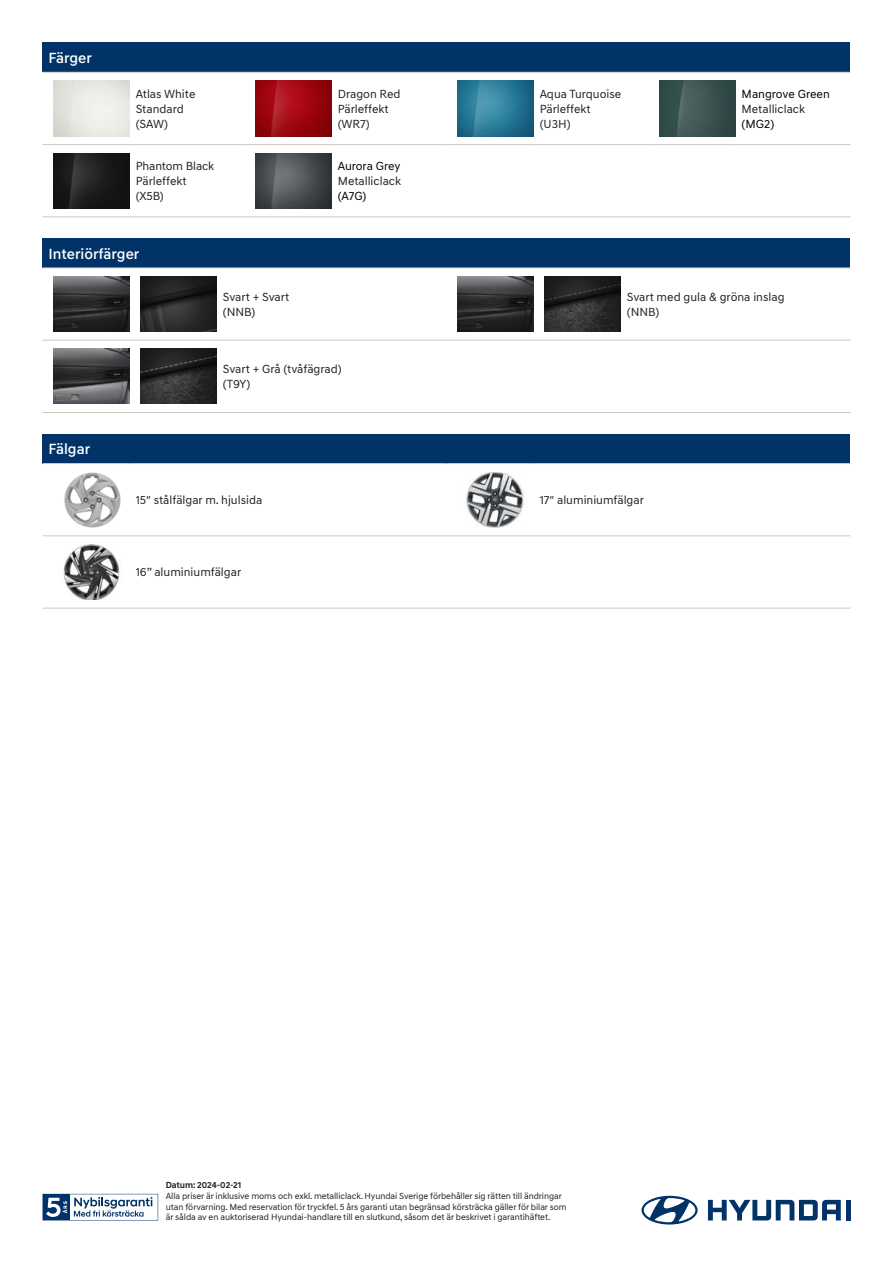
<style>
.page{position:relative;width:893px;height:1263px;background:#fff}
.page>*{position:absolute;margin:0;border:0;box-sizing:border-box;transform-origin:0 0}
.Normal{font:500 15px "Hyundai Sans Text";color:#fff}
.t1{font:12px/15px "Hyundai Sans Text";color:#231f20}
.t2{font:12px/15px "Hyundai Sans Text";color:#000}
.t3{font:9px/10.8px "Hyundai Sans Text";letter-spacing:-.01em;color:#231f20}
.t4{font:700 9px "Hyundai Sans Text";letter-spacing:-.01em;color:#231f20}
.s1{color:#000}
.s2{color:#231f20}
</style>
<div class="page">
<svg style="left:708px;top:1200px;width:133px;height:20px"></svg>
<div style="left:845px;top:1200px;width:5px;height:20px;background:#013368"></div>
<svg style="left:641px;top:1196px;width:57px;height:28px"></svg>
<svg style="left:43px;top:1194px;width:115px;height:26px"></svg>
<div style="left:43px;top:43px;width:807px;height:29px;background:#013368"></div>
<hr style="left:244px;top:72px;width:88px;height:1px;background:#cfc8c1">
<hr style="left:43px;top:72px;width:87px;height:1px;background:#cfc8c1">
<hr style="left:648px;top:72px;width:88px;height:1px;background:#cfc8c1">
<hr style="left:43px;top:217px;width:87px;height:1px;background:#cfc8c1">
<hr style="left:244px;top:217px;width:88px;height:1px;background:#cfc8c1">
<hr style="left:446px;top:217px;width:88px;height:1px;background:#cfc8c1">
<hr style="left:648px;top:217px;width:88px;height:1px;background:#cfc8c1">
<hr style="left:332px;top:72px;width:114px;height:1px;background:#cfc8c1">
<hr style="left:130px;top:72px;width:114px;height:1px;background:#cfc8c1">
<hr style="left:446px;top:72px;width:88px;height:1px;background:#cfc8c1">
<hr style="left:534px;top:72px;width:114px;height:1px;background:#cfc8c1">
<hr style="left:736px;top:72px;width:114px;height:1px;background:#cfc8c1">
<hr style="left:130px;top:217px;width:114px;height:1px;background:#cfc8c1">
<hr style="left:332px;top:217px;width:114px;height:1px;background:#cfc8c1">
<hr style="left:534px;top:217px;width:114px;height:1px;background:#cfc8c1">
<hr style="left:736px;top:217px;width:114px;height:1px;background:#cfc8c1">
<hr style="left:43px;top:144px;width:87px;height:1px;background:#cfc8c1">
<hr style="left:130px;top:144px;width:114px;height:1px;background:#cfc8c1">
<hr style="left:244px;top:144px;width:88px;height:1px;background:#cfc8c1">
<hr style="left:446px;top:144px;width:88px;height:1px;background:#cfc8c1">
<hr style="left:648px;top:144px;width:88px;height:1px;background:#cfc8c1">
<hr style="left:332px;top:144px;width:114px;height:1px;background:#cfc8c1">
<hr style="left:534px;top:144px;width:114px;height:1px;background:#cfc8c1">
<hr style="left:736px;top:144px;width:114px;height:1px;background:#cfc8c1">
<img style="left:255px;top:81px;width:77px;height:55px">
<img style="left:457px;top:81px;width:77px;height:55px">
<img style="left:659px;top:81px;width:77px;height:55px">
<img style="left:53px;top:153px;width:77px;height:55px">
<img style="left:255px;top:153px;width:77px;height:55px">
<div style="left:43px;top:238px;width:807px;height:30px;background:#013368"></div>
<hr style="left:43px;top:268px;width:87px;height:1px;background:#cfc8c1">
<hr style="left:130px;top:268px;width:87px;height:1px;background:#cfc8c1">
<hr style="left:217px;top:268px;width:229px;height:1px;background:#cfc8c1">
<hr style="left:446px;top:268px;width:88px;height:1px;background:#cfc8c1">
<hr style="left:534px;top:268px;width:87px;height:1px;background:#cfc8c1">
<hr style="left:621px;top:268px;width:229px;height:1px;background:#cfc8c1">
<hr style="left:43px;top:340px;width:87px;height:1px;background:#cfc8c1">
<hr style="left:130px;top:340px;width:87px;height:1px;background:#cfc8c1">
<hr style="left:217px;top:340px;width:229px;height:1px;background:#cfc8c1">
<hr style="left:446px;top:340px;width:88px;height:1px;background:#cfc8c1">
<hr style="left:534px;top:340px;width:87px;height:1px;background:#cfc8c1">
<hr style="left:621px;top:340px;width:229px;height:1px;background:#cfc8c1">
<hr style="left:43px;top:412px;width:87px;height:1px;background:#cfc8c1">
<hr style="left:130px;top:412px;width:87px;height:1px;background:#cfc8c1">
<hr style="left:217px;top:412px;width:229px;height:1px;background:#cfc8c1">
<hr style="left:446px;top:412px;width:88px;height:1px;background:#cfc8c1">
<hr style="left:534px;top:412px;width:87px;height:1px;background:#cfc8c1">
<hr style="left:621px;top:412px;width:229px;height:1px;background:#cfc8c1">
<img style="left:53px;top:276px;width:77px;height:56px">
<img style="left:140px;top:276px;width:77px;height:56px">
<img style="left:457px;top:276px;width:77px;height:56px">
<img style="left:544px;top:276px;width:77px;height:56px">
<img style="left:53px;top:349px;width:77px;height:55px">
<img style="left:140px;top:349px;width:77px;height:55px">
<div style="left:43px;top:434px;width:807px;height:29px;background:#013368"></div>
<hr style="left:43px;top:463px;width:87px;height:1px;background:#cfc8c1">
<hr style="left:130px;top:463px;width:316px;height:1px;background:#cfc8c1">
<hr style="left:43px;top:535px;width:87px;height:1px;background:#cfc8c1">
<hr style="left:446px;top:535px;width:88px;height:1px;background:#cfc8c1">
<hr style="left:446px;top:463px;width:88px;height:1px;background:#cfc8c1">
<hr style="left:534px;top:463px;width:316px;height:1px;background:#cfc8c1">
<hr style="left:130px;top:535px;width:316px;height:1px;background:#cfc8c1">
<hr style="left:534px;top:535px;width:316px;height:1px;background:#cfc8c1">
<hr style="left:43px;top:608px;width:87px;height:1px;background:#cfc8c1">
<hr style="left:130px;top:608px;width:316px;height:1px;background:#cfc8c1">
<hr style="left:446px;top:608px;width:88px;height:1px;background:#cfc8c1">
<hr style="left:534px;top:608px;width:316px;height:1px;background:#cfc8c1">
<img style="left:64px;top:472px;width:57px;height:55px">
<img style="left:466px;top:472px;width:58px;height:55px">
<img style="left:63px;top:544px;width:57px;height:56px">
<p class="Normal" style="left:49px;top:49px;width:45px">Färger</p>
<p class="t1" style="left:136px;top:86px;width:61px">Atlas White<br>Standard</p>
<p class="t1" style="left:136px;top:116px;width:34px">(SAW)</p>
<p class="t1" style="left:136px;top:159px;width:80px">Phantom Black<br>Pärleffekt</p>
<p class="t1" style="left:136px;top:189px;width:30px">(X5B)</p>
<p class="Normal" style="left:49px;top:244px;width:92px">Interiörfärger</p>
<p class="t1" style="left:223px;top:289px;width:68px">Svart + Svart</p>
<p class="t1" style="left:223px;top:304px;width:34px">(NNB)</p>
<p class="t1" style="left:338px;top:86px;width:64px">Dragon Red</p>
<p class="t1" style="left:338px;top:101px;width:53px">Pärleffekt</p>
<p class="t1" style="left:338px;top:116px;width:34px">(WR7)</p>
<p class="t1" style="left:338px;top:159px;width:65px"><span class="s1">Aurora Grey<br></span>Metalliclack</p>
<p class="t2" style="left:338px;top:189px;width:30px">(A7G)</p>
<p class="t1" style="left:223px;top:362px;width:120px">Svart + Grå (tvåfägrad)</p>
<p class="t1" style="left:223px;top:377px;width:29px">(T9Y)</p>
<p class="Normal" style="left:49px;top:440px;width:43px">Fälgar</p>
<p class="t1" style="left:540px;top:86px;width:83px">Aqua Turquoise<br>Pärleffekt</p>
<p class="t1" style="left:540px;top:116px;width:33px">(U3H)</p>
<p class="t2" style="left:742px;top:86px;width:90px">Mangrove Green<br><span class="s2">Metalliclack</span></p>
<p class="t2" style="left:742px;top:116px;width:34px">(MG2)</p>
<p class="t1" style="left:627px;top:289px;width:159px">Svart med gula &amp; gröna inslag</p>
<p class="t1" style="left:627px;top:304px;width:34px">(NNB)</p>
<p class="t1" style="left:136px;top:493px;width:128px">15″ stålfälgar m. hjulsida</p>
<p class="t1" style="left:540px;top:493px;width:106px">17″ aluminiumfälgar</p>
<p class="t1" style="left:136px;top:565px;width:107px">16” aluminiumfälgar</p>
<p class="t4" style="left:166px;top:1179px;width:77px">Datum: 2024-02-21</p>
<p class="t3" style="left:166px;top:1190px;width:402px">Alla priser är inklusive moms och exkl. metalliclack. Hyundai Sverige förbehåller sig rätten till ändringar utan förvarning. Med reservation för tryckfel. 5 års garanti utan begränsad körsträcka gäller för bilar som är sålda av en auktoriserad Hyundai-handlare till en slutkund, såsom det är beskrivet i garantihäftet.</p>
</div>
